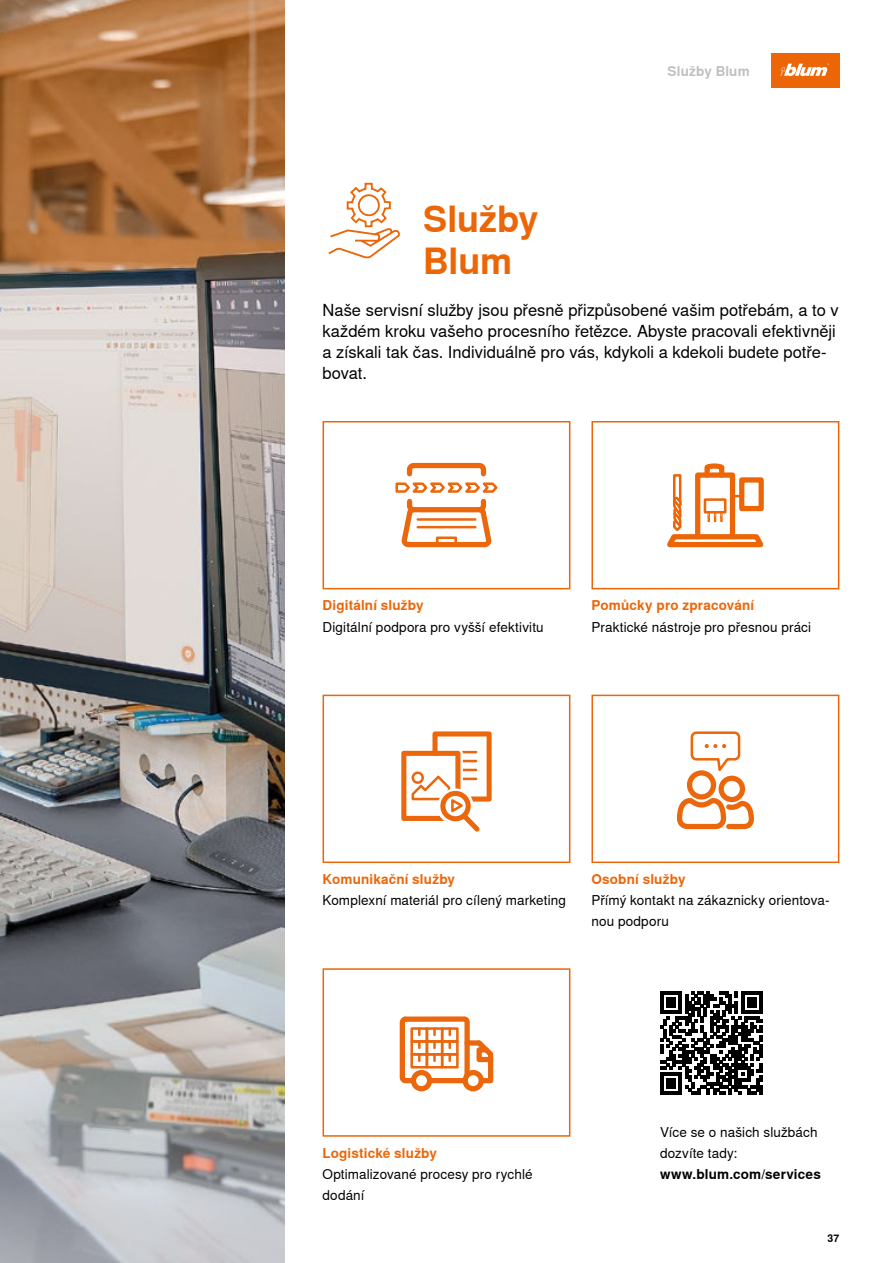
<style>
.page{position:relative;width:893px;height:1263px;background:#fff}
.page>*{position:absolute;margin:0;border:0;box-sizing:border-box;transform-origin:0 0}
._24_Subhead_A4_Orange_Bold{font:700 36px/42.2px "Nimbus Sans Global";letter-spacing:-.005em;color:#ec6608}
._11_Intro_White_Regular{font:16.5px/21px "Nimbus Sans Global";color:#000}
._09_Copy_Black_Regular{font:13.5px/21px "Nimbus Sans Global";letter-spacing:.01em;color:#000}
._09_Copy_Orange_Bold{font:700 13.5px "Nimbus Sans Global";letter-spacing:.015em;color:#ec6608}
._09_Copy_Black_Regular-2{font:700 13.5px "Nimbus Sans Global";letter-spacing:.015em;color:#000}
._09_Category_White_Bold{font:700 13.5px "Nimbus Sans Global";letter-spacing:.01em;color:#c1c0c0}
.t1{font:700 10.5px "Nimbus Sans Global";color:#000}
</style>
<div class="page">
<div style="left:771px;top:54px;width:68px;height:34px;background:#ec6608"></div>
<svg style="left:780px;top:63px;width:49px;height:13px"></svg>
<img style="left:0;top:0;width:284px;height:1263px">
<svg style="left:328px;top:182px;width:72px;height:77px"></svg>
<svg style="left:660px;top:992px;width:103px;height:102px"></svg>
<div style="left:323px;top:421px;width:247px;height:168px;border:2px solid #ec6608"></div>
<div style="left:591px;top:421px;width:248px;height:168px;border:2px solid #ec6608"></div>
<svg style="left:395px;top:462px;width:103px;height:86px"></svg>
<svg style="left:667px;top:463px;width:97px;height:85px"></svg>
<div style="left:323px;top:695px;width:247px;height:168px;border:2px solid #ec6608"></div>
<div style="left:591px;top:695px;width:248px;height:168px;border:2px solid #ec6608"></div>
<svg style="left:401px;top:731px;width:91px;height:101px"></svg>
<div style="left:687px;top:770px;width:29px;height:29px;border:5px solid #ec660b;border-radius:50%"></div>
<div style="left:718px;top:776px;width:27px;height:26px;border:5px solid #ec660b;border-radius:50%"></div>
<svg style="left:677px;top:794px;width:77px;height:36px"></svg>
<svg style="left:690px;top:731px;width:51px;height:45px"></svg>
<div style="left:323px;top:968px;width:247px;height:169px;border:2px solid #ec6608"></div>
<svg style="left:399px;top:1016px;width:95px;height:76px"></svg>
<div style="left:441px;top:1053px;width:18px;height:15px;border:3px solid #ec660b"></div>
<p class="_24_Subhead_A4_Orange_Bold" style="left:423px;top:198px;width:117px">Služby<br>Blum</p>
<p class="_09_Category_White_Bold" style="left:667px;top:63px;width:84px">Služby Blum</p>
<p class="_11_Intro_White_Regular" style="left:323px;top:300px;width:518px">Naše servisní služby jsou přesně přizpůsobené vašim potřebám, a to v každém kroku vašeho procesního řetězce. Abyste pracovali efektivněji a získali tak čas. Individuálně pro vás, kdykoli a kdekoli budete potře&shy;bovat.</p>
<p class="_09_Copy_Orange_Bold" style="left:323px;top:598px;width:103px">Digitální služby</p>
<p class="_09_Copy_Black_Regular" style="left:323px;top:616px;width:223px">Digitální podpora pro vyšší efektivitu</p>
<p class="_09_Copy_Orange_Bold" style="left:591px;top:598px;width:164px">Pomůcky pro zpracování</p>
<p class="_09_Copy_Black_Regular" style="left:591px;top:616px;width:221px">Praktické nástroje pro přesnou práci</p>
<p class="_09_Copy_Orange_Bold" style="left:323px;top:871px;width:134px">Komunikační služby</p>
<p class="_09_Copy_Black_Regular" style="left:323px;top:890px;width:245px">Komplexní materiál pro cílený marketing</p>
<p class="_09_Copy_Orange_Bold" style="left:591px;top:871px;width:96px">Osobní služby</p>
<p class="_09_Copy_Black_Regular" style="left:591px;top:890px;width:239px">Přímý kontakt na zákaznicky orientova&shy;nou podporu</p>
<p class="_09_Copy_Orange_Bold" style="left:323px;top:1145px;width:116px">Logistické služby</p>
<p class="_09_Copy_Black_Regular" style="left:323px;top:1163px;width:212px">Optimalizované procesy pro rychlé dodání</p>
<p class="_09_Copy_Black_Regular" style="left:660px;top:1121px;width:159px">Více se o našich službách dozvíte tady:</p>
<p class="_09_Copy_Black_Regular-2" style="left:660px;top:1166px;width:162px">www.blum.com/services</p>
<p class="t1" style="left:828px;top:1232px;width:13px">37</p>
</div>
